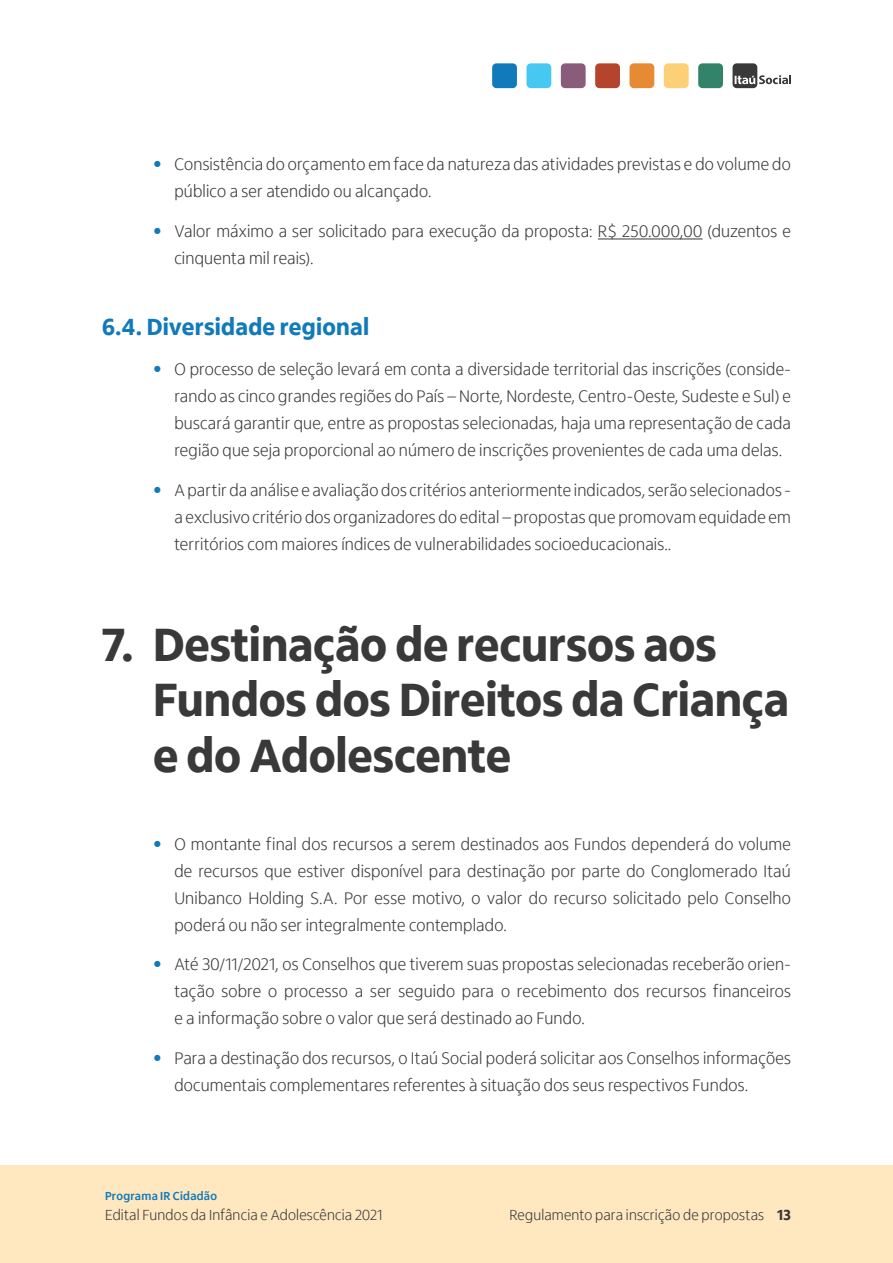
<style>
.page{position:relative;width:893px;height:1263px;background:#fff}
.page>*{position:absolute;margin:0;border:0;box-sizing:border-box;transform-origin:0 0}
.t1{font:800 48px/55.5px "Itau Display";letter-spacing:-.005em;color:#393939}
.t2{font:800 24px "Itau Display";letter-spacing:.01em;color:#117aba}
.t3{font:300 17.25px/27px "Itau Display";letter-spacing:.01em;color:#393939;text-align:justify}
.t4{font:300 15px "Itau Display";letter-spacing:.01em;color:#393939}
.t5{font:800 15px "Itau Display";color:#393939}
.t6{font:700 12px "Itau Display";letter-spacing:.025em;color:#117aba}
.s1{font-family:"Avenir";color:#117aba}
</style>
<div class="page">
<div style="left:0;top:1165px;width:893px;height:98px;background:#ffe8c0"></div>
<svg style="left:732px;top:63px;width:59px;height:25px"></svg>
<div style="left:698px;top:63px;width:25px;height:25px;background:#328369;border-radius:4px"></div>
<div style="left:664px;top:63px;width:25px;height:25px;background:#fdd077;border-radius:4px"></div>
<div style="left:629px;top:63px;width:25px;height:25px;background:#e68a34;border-radius:4px"></div>
<div style="left:595px;top:63px;width:25px;height:25px;background:#b5442d;border-radius:4px"></div>
<div style="left:561px;top:63px;width:25px;height:25px;background:#8a5c7c;border-radius:4px"></div>
<div style="left:526px;top:63px;width:25px;height:25px;background:#47c8f2;border-radius:4px"></div>
<div style="left:492px;top:63px;width:25px;height:25px;background:#117aba;border-radius:4px"></div>
<hr style="left:598px;top:239px;width:104px;height:1px;background:#393939">
<p class="t3" style="left:174px;top:151px;width:618px;text-indent:-21px"><span class="s1">•</span> Consistência do orçamento em face da natureza das atividades previstas e do volume do público a ser atendido ou alcançado.</p>
<p class="t3" style="left:174px;top:218px;width:618px;text-indent:-21px"><span class="s1">•</span> Valor máximo a ser solicitado para execução da proposta: R$ 250.000,00 (duzentos e cinquenta mil reais).</p>
<h2 class="t2" style="left:102px;top:313px;width:269px">6.4. Diversidade regional</h2>
<p class="t3" style="left:174px;top:356px;width:618px;text-indent:-21px"><span class="s1">•</span> O processo de seleção levará em conta a diversidade territorial das inscrições (conside&shy;rando as cinco grandes regiões do País – Norte, Nordeste, Centro-Oeste, Sudeste e Sul) e buscará garantir que, entre as propostas selecionadas, haja uma representação de cada região que seja proporcional ao número de inscrições provenientes de cada uma delas.</p>
<p class="t3" style="left:174px;top:477px;width:618px;text-indent:-21px"><span class="s1">•</span> A partir da análise e avaliação dos critérios anteriormente indicados, serão selecionados - a exclusivo critério dos organizadores do edital – propostas que promovam equidade em territórios com maiores índices de vulnerabilidades socioeducacionais..</p>
<h1 class="t1" style="left:153px;top:617px;width:638px;text-indent:-51px">7. Destinação de recursos aos<br>Fundos dos Direitos da Criança e do Adolescente</h1>
<p class="t3" style="left:174px;top:831px;width:618px;text-indent:-21px"><span class="s1">•</span> O montante final dos recursos a serem destinados aos Fundos dependerá do volume de recursos que estiver disponível para destinação por parte do Conglomerado Itaú Unibanco Holding S.A. Por esse motivo, o valor do recurso solicitado pelo Conselho poderá ou não ser integralmente contemplado.</p>
<p class="t3" style="left:174px;top:951px;width:618px;text-indent:-21px"><span class="s1">•</span> Até 30/11/2021, os Conselhos que tiverem suas propostas selecionadas receberão orien&shy;tação sobre o processo a ser seguido para o recebimento dos recursos financeiros e a informação sobre o valor que será destinado ao Fundo.</p>
<p class="t3" style="left:174px;top:1045px;width:618px;text-indent:-21px"><span class="s1">•</span> Para a destinação dos recursos, o Itaú Social poderá solicitar aos Conselhos informações documentais complementares referentes à situação dos seus respectivos Fundos.</p>
<p class="t6" style="left:105px;top:1189px;width:114px">Programa IR Cidadão</p>
<p class="t4" style="left:105px;top:1206px;width:279px">Edital Fundos da Infância e Adolescência 2021</p>
<p class="t4" style="left:509px;top:1206px;width:256px">Regulamento para inscrição de propostas</p>
<p class="t5" style="left:777px;top:1206px;width:15px">13</p>
</div>
